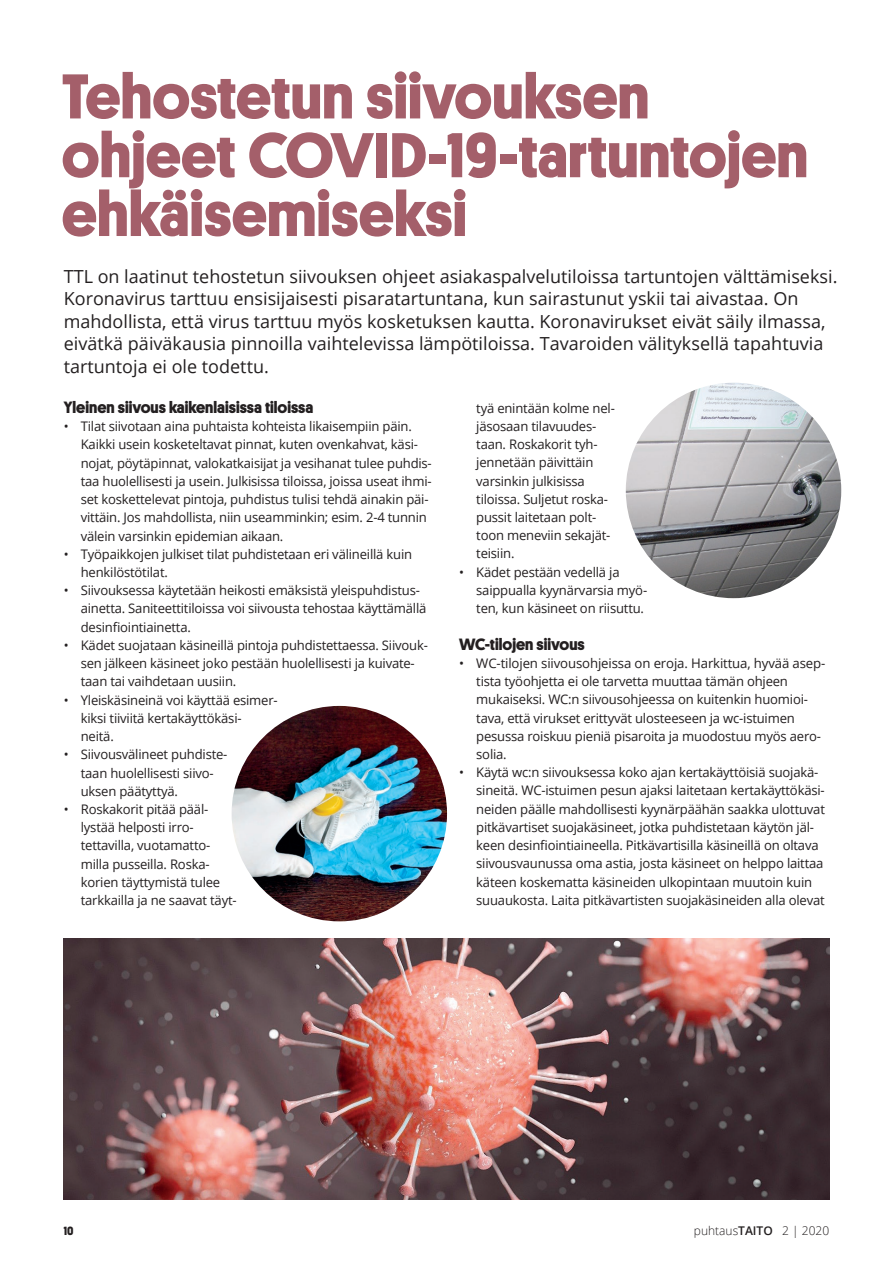
<style>
.page{position:relative;width:893px;height:1263px;background:#fff}
.page>*{position:absolute;margin:0;border:0;box-sizing:border-box;transform-origin:0 0}
.OTSIKKO_1{font:700 63.6px/58.8px "Platform";color:#a45f6a}
.INGRESSI{font:18px/22.5px "Open Sans";color:#231f20}
.VÄLIOTSIKKO__artikke{font:700 16.5px "Platform";color:#231f20}
.t1{font:13.2px/18.3px "Open Sans";letter-spacing:-.015em;color:#231f20}
.t2{font:300 12px "Open Sans";color:#231f20}
.t3{font:700 12px "Platform";color:#231f20}
.s1{font-weight:600}
</style>
<div class="page">
<img style="left:64px;top:938px;width:765px;height:261px">
<img style="left:626px;top:383px;width:215px;height:215px;border-radius:108px">
<img style="left:232px;top:706px;width:215px;height:215px;border-radius:108px">
<p class="OTSIKKO_1" style="left:62px;top:63px;width:748px">Tehostetun siivouksen ohjeet COVID-19-tartuntojen ehkäisemiseksi</p>
<p class="INGRESSI" style="left:64px;top:264px;width:775px">TTL on laatinut tehostetun siivouksen ohjeet asiakaspalvelutiloissa tartuntojen välttämiseksi.<br>Koronavirus tarttuu ensisijaisesti pisaratartuntana, kun sairastunut yskii tai aivastaa. On mahdollista, että virus tarttuu myös kosketuksen kautta. Koronavirukset eivät säily ilmassa, eivätkä päiväkausia pinnoilla vaihtelevissa lämpötiloissa. Tavaroiden välityksellä tapahtuvia tartuntoja ei ole todettu.</p>
<p class="VÄLIOTSIKKO__artikke" style="left:64px;top:395px;width:251px">Yleinen siivous kaikenlaisissa tiloissa</p>
<p class="t1" style="left:81px;top:417px;width:353px;text-indent:-17px">• Tilat siivotaan aina puhtaista kohteista likaisempiin päin.<br>Kaikki usein kosketeltavat pinnat, kuten ovenkahvat, käsi&shy;nojat, pöytäpinnat, valokatkaisijat ja vesihanat tulee puhdis&shy;taa huolellisesti ja usein. Julkisissa tiloissa, joissa useat ihmi&shy;set koskettelevat pintoja, puhdistus tulisi tehdä ainakin päi&shy;vittäin. Jos mahdollista, niin useamminkin; esim. 2-4 tunnin välein varsinkin epidemian aikaan.</p>
<p class="t1" style="left:81px;top:545px;width:333px;text-indent:-17px">• Työpaikkojen julkiset tilat puhdistetaan eri välineillä kuin henkilöstötilat.</p>
<p class="t1" style="left:81px;top:581px;width:347px;text-indent:-17px">• Siivouksessa käytetään heikosti emäksistä yleispuhdistus&shy;ainetta. Saniteettitiloissa voi siivousta tehostaa käyttämällä desinfiointiainetta.</p>
<p class="t1" style="left:81px;top:636px;width:349px;text-indent:-17px">• Kädet suojataan käsineillä pintoja puhdistettaessa. Siivouk&shy;sen jälkeen käsineet joko pestään huolellisesti ja kuivate&shy;taan tai vaihdetaan uusiin.</p>
<p class="t1" style="left:81px;top:690px;width:198px;text-indent:-17px">• Yleiskäsineinä voi käyttää esimer&shy;kiksi tiiviitä kertakäyttökäsi&shy;neitä.</p>
<p class="t1" style="left:81px;top:745px;width:148px;text-indent:-17px">• Siivousvälineet puhdiste&shy;taan huolellisesti siivo&shy;uksen päätyttyä.</p>
<p class="t1" style="left:81px;top:800px;width:157px;text-indent:-17px">• Roskakorit pitää pääl&shy;lystää helposti irro&shy;tettavilla, vuotamatto&shy;milla pusseilla. Roska&shy;korien täyttymistä tulee tarkkailla ja ne saavat täyt-</p>
<p class="t1" style="left:476px;top:398px;width:140px">tyä enintään kolme nel&shy;jäsosaan tilavuudes&shy;taan. Roskakorit tyh&shy;jennetään päivittäin varsinkin julkisissa tiloissa. Suljetut roska&shy;pussit laitetaan polt&shy;toon meneviin sekajät&shy;teisiin.</p>
<p class="t1" style="left:476px;top:562px;width:172px;text-indent:-17px">• Kädet pestään vedellä ja saippualla kyynärvarsia myö&shy;ten, kun käsineet on riisuttu.</p>
<p class="VÄLIOTSIKKO__artikke" style="left:459px;top:632px;width:127px">WC-tilojen siivous</p>
<p class="t1" style="left:476px;top:653px;width:351px;text-indent:-17px">• WC-tilojen siivousohjeissa on eroja. Harkittua, hyvää asep&shy;tista työohjetta ei ole tarvetta muuttaa tämän ohjeen mukaiseksi. WC:n siivousohjeessa on kuitenkin huomioi&shy;tava, että virukset erittyvät ulosteeseen ja wc-istuimen pesussa roiskuu pieniä pisaroita ja muodostuu myös aero&shy;solia.</p>
<p class="t1" style="left:476px;top:763px;width:350px;text-indent:-17px">• Käytä wc:n siivouksessa koko ajan kertakäyttöisiä suojakä&shy;sineitä. WC-istuimen pesun ajaksi laitetaan kertakäyttökäsi&shy;neiden päälle mahdollisesti kyynärpäähän saakka ulottuvat pitkävartiset suojakäsineet, jotka puhdistetaan käytön jäl&shy;keen desinfiointiaineella. Pitkävartisilla käsineillä on oltava siivousvaunussa oma astia, josta käsineet on helppo laittaa käteen koskematta käsineiden ulkopintaan muutoin kuin suuaukosta. Laita pitkävartisten suojakäsineiden alla olevat</p>
<p class="t3" style="left:64px;top:1222px;width:11px">10</p>
<p class="t2" style="left:694px;top:1222px;width:137px">puhtaus<span class="s1">TAITO</span> 2 | 2020</p>
</div>
